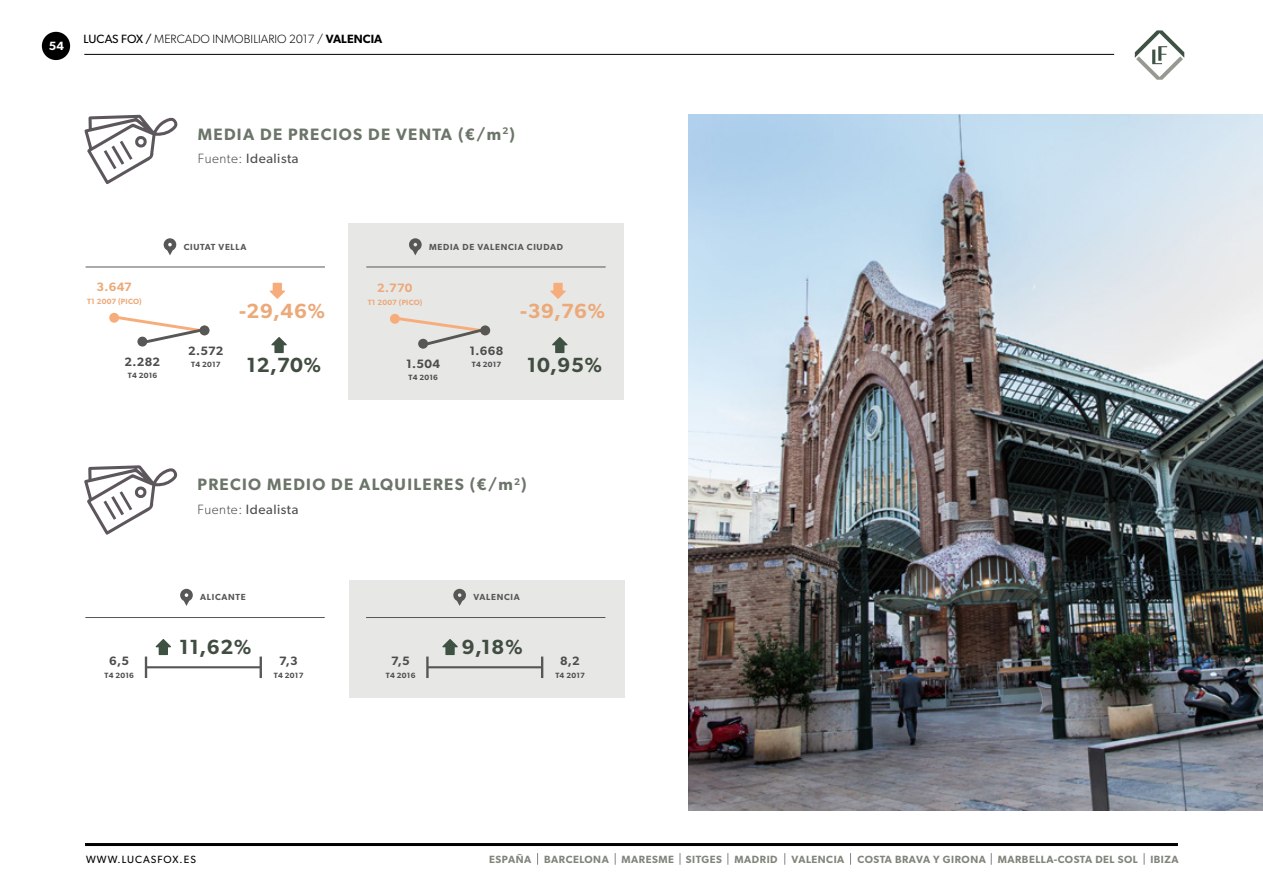
<style>
.page{position:relative;width:1263px;height:893px;background:#fff}
.page>*{position:absolute;margin:0;border:0;box-sizing:border-box;transform-origin:0 0}
.t1{font:600 20.55px "Gibson";letter-spacing:.03em;color:#414d40}
.t2{font:600 20.55px "Gibson";letter-spacing:.03em;color:#eca979}
.t3{font:600 16.5px "Gibson";letter-spacing:.08em;color:#6c7569}
.t4{font:13.5px "Gibson";letter-spacing:.04em;color:#4d4d4d}
.t5{font:600 12.15px "Gibson";letter-spacing:.03em;color:#4d4d4d}
.t6{font:600 12.15px "Gibson";letter-spacing:.02em;color:#eca979}
.t7{font:300 12px "Gibson";letter-spacing:.005em;color:#000}
.t8{font:600 12px "Gibson";color:#fff}
.t9{font:600 10.5px "Gibson";letter-spacing:.05em;color:#80867b}
.t10{font:10.5px "Gibson";letter-spacing:.1em;color:#000}
.t11{font:600 8.85px "Gibson";letter-spacing:.08em;color:#575756}
.t12{font:600 7.65px "Gibson";letter-spacing:.03em;color:#4d4d4d}
.t13{font:600 7.65px "Gibson";letter-spacing:.03em;color:#eca979}
.s1{font-weight:400}
.s2{font-weight:600}
.s3{font-weight:300}
</style>
<div class="page">
<hr style="left:84px;top:54px;width:1030px;height:1px;background:#000">
<div style="left:42px;top:32px;width:28px;height:28px;background:#000;border-radius:50%"></div>
<svg style="left:1135px;top:30px;width:49px;height:50px"></svg>
<hr style="left:85px;top:843px;width:1093px;height:3px;background:#000">
<svg style="left:615px;top:853px;width:1px;height:12px"></svg>
<svg style="left:991px;top:853px;width:1px;height:12px"></svg>
<svg style="left:680px;top:853px;width:1px;height:12px"></svg>
<svg style="left:727px;top:853px;width:1px;height:12px"></svg>
<svg style="left:850px;top:853px;width:1px;height:12px"></svg>
<svg style="left:1144px;top:853px;width:1px;height:12px"></svg>
<svg style="left:784px;top:853px;width:1px;height:12px"></svg>
<svg style="left:537px;top:853px;width:1px;height:12px"></svg>
<div style="left:348px;top:223px;width:275px;height:177px;background:#e7e7e6"></div>
<svg style="left:84px;top:115px;width:94px;height:69px"></svg>
<svg style="left:271px;top:337px;width:16px;height:16px"></svg>
<svg style="left:552px;top:337px;width:16px;height:16px"></svg>
<svg style="left:269px;top:283px;width:16px;height:16px"></svg>
<svg style="left:550px;top:283px;width:16px;height:16px"></svg>
<hr style="left:86px;top:267px;width:239px;height:1px;background:#575756">
<hr style="left:366px;top:267px;width:240px;height:1px;background:#575756">
<svg style="left:109px;top:313px;width:100px;height:34px"></svg>
<svg style="left:390px;top:314px;width:100px;height:35px"></svg>
<svg style="left:164px;top:238px;width:12px;height:17px"></svg>
<svg style="left:409px;top:238px;width:13px;height:17px"></svg>
<div style="left:349px;top:580px;width:275px;height:118px;background:#e7e7e6"></div>
<svg style="left:145px;top:639px;width:117px;height:39px"></svg>
<svg style="left:426px;top:639px;width:117px;height:39px"></svg>
<svg style="left:84px;top:465px;width:94px;height:70px"></svg>
<hr style="left:85px;top:617px;width:240px;height:1px;background:#575756">
<hr style="left:366px;top:617px;width:239px;height:1px;background:#575756">
<svg style="left:180px;top:589px;width:13px;height:17px"></svg>
<svg style="left:453px;top:589px;width:13px;height:17px"></svg>
<img style="left:688px;top:115px;width:575px;height:695px">
<p class="t8" style="left:49px;top:39px;width:17px">54</p>
<p class="t7" style="left:84px;top:31px;width:300px"><span class="s1">LUCAS FOX /</span> MERCADO INMOBILIARIO 2017 / <span class="s2">VALENCIA</span></p>
<h2 class="t3" style="left:198px;top:124px;width:319px">MEDIA DE PRECIOS DE VENTA (€/m<sup>2</sup>)</h2>
<p class="t4" style="left:198px;top:150px;width:102px"><span class="s3">Fuente:</span> Idealista</p>
<p class="t11" style="left:184px;top:241px;width:64px">CIUTAT VELLA</p>
<p class="t11" style="left:429px;top:241px;width:136px">MEDIA DE VALENCIA CIUDAD</p>
<p class="t6" style="left:96px;top:280px;width:37px">3.647</p>
<p class="t6" style="left:377px;top:281px;width:37px">2.770</p>
<p class="t13" style="left:87px;top:296px;width:56px">T1 2007 (PICO)</p>
<p class="t13" style="left:368px;top:297px;width:56px">T1 2007 (PICO)</p>
<h1 class="t2" style="left:239px;top:299px;width:88px">-29,46%</h1>
<h1 class="t2" style="left:520px;top:299px;width:87px">-39,76%</h1>
<p class="t5" style="left:188px;top:343px;width:37px">2.572</p>
<p class="t5" style="left:469px;top:343px;width:35px">1.668</p>
<p class="t5" style="left:124px;top:354px;width:37px">2.282</p>
<p class="t5" style="left:406px;top:356px;width:35px">1.504</p>
<h1 class="t1" style="left:246px;top:353px;width:76px">12,70%</h1>
<h1 class="t1" style="left:527px;top:353px;width:77px">10,95%</h1>
<p class="t12" style="left:191px;top:360px;width:31px">T4 2017</p>
<p class="t12" style="left:472px;top:360px;width:31px">T4 2017</p>
<p class="t12" style="left:128px;top:371px;width:31px">T4 2016</p>
<p class="t12" style="left:408px;top:373px;width:31px">T4 2016</p>
<h2 class="t3" style="left:198px;top:475px;width:330px">PRECIO MEDIO DE ALQUILERES (€/m<sup>2</sup>)</h2>
<p class="t4" style="left:198px;top:501px;width:102px"><span class="s3">Fuente:</span> Idealista</p>
<p class="t11" style="left:200px;top:592px;width:47px">ALICANTE</p>
<p class="t11" style="left:473px;top:592px;width:48px">VALENCIA</p>
<h1 class="t1" style="left:179px;top:635px;width:74px">11,62%</h1>
<h1 class="t1" style="left:462px;top:635px;width:62px">9,18%</h1>
<p class="t5" style="left:109px;top:654px;width:21px">6,5</p>
<p class="t5" style="left:279px;top:654px;width:20px">7,3</p>
<p class="t5" style="left:391px;top:654px;width:20px">7,5</p>
<p class="t5" style="left:560px;top:654px;width:21px">8,2</p>
<p class="t12" style="left:104px;top:671px;width:31px">T4 2016</p>
<p class="t12" style="left:274px;top:671px;width:31px">T4 2017</p>
<p class="t12" style="left:386px;top:671px;width:31px">T4 2016</p>
<p class="t12" style="left:555px;top:671px;width:31px">T4 2017</p>
<p class="t10" style="left:86px;top:853px;width:111px">WWW.LUCASFOX.ES</p>
<p class="t9" style="left:489px;top:853px;width:290px">ESPAÑA BARCELONA MARESME SITGES MADRID</p>
<p class="t9" style="left:791px;top:853px;width:54px">VALENCIA</p>
<p class="t9" style="left:857px;top:853px;width:323px">COSTA BRAVA Y GIRONA MARBELLA-COSTA DEL SOL IBIZA</p>
</div>
